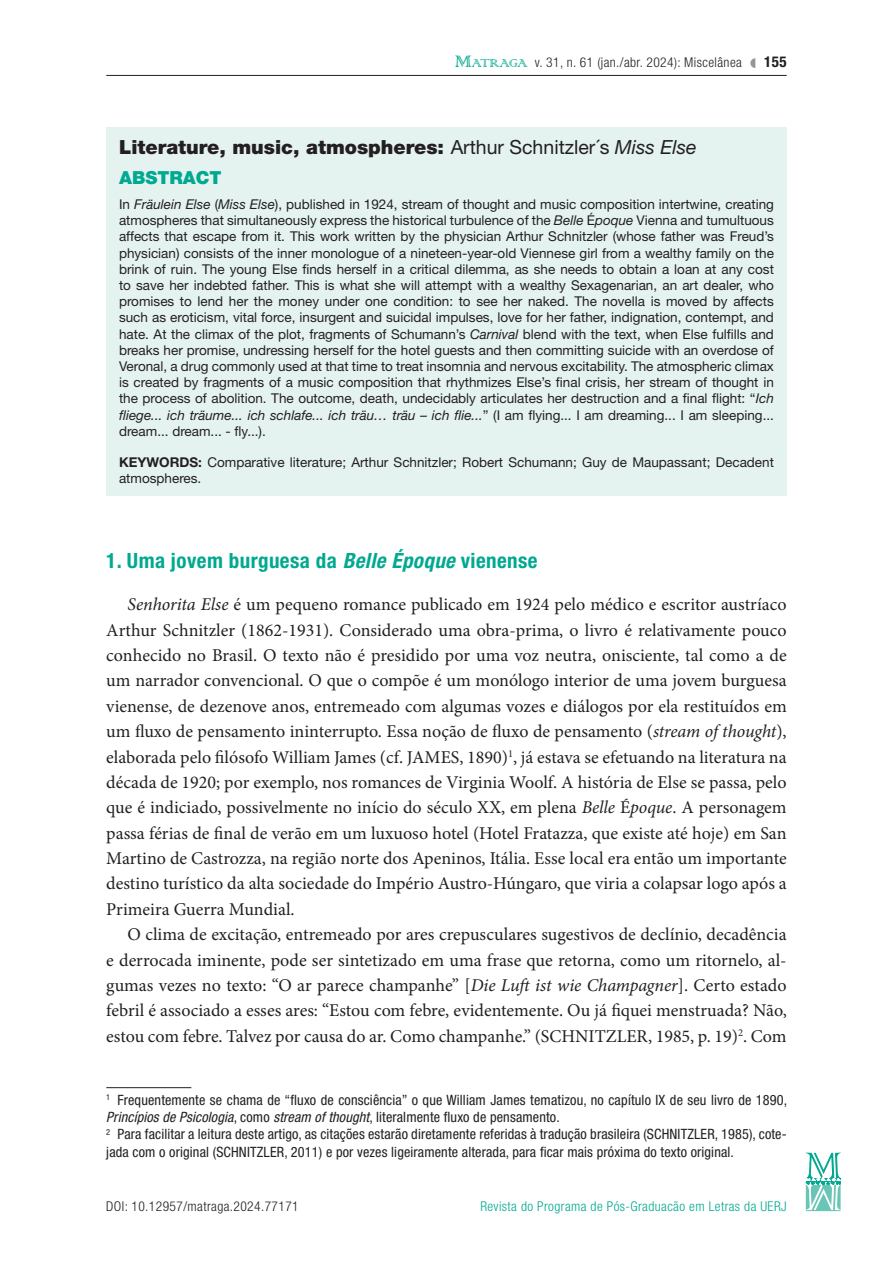
<style>
.page{position:relative;width:893px;height:1263px;background:#fff}
.page>*{position:absolute;margin:0;border:0;box-sizing:border-box;transform-origin:0 0}
.Subtitulo_H1{font:700 condensed 21px "Helvetica Neue LT Std";letter-spacing:.02em;color:#00a990}
.Tit_Abstract___Resumo{font:900 19.5px "Helvetica Neue LT Std";color:#231f20}
.Corpo_do_texto{font:18px/25.3px "Minion Pro";color:#231f20;text-align:justify}
.Retranca_Resumo___Abstract{font:900 18px "Helvetica Neue LT Std";color:#00a990}
.t1{font:700 condensed 15px "Helvetica Neue LT Std";color:#231f20}
.Rodape{font:condensed 14.25px/17.2px "Helvetica Neue LT Std";letter-spacing:.01em;color:#231f20}
.Resumo___Abstract{font:13.5px/16.2px "Helvetica Neue LT Std";color:#231f20;text-align:justify}
.t2{font:300 condensed 13.5px "Helvetica Neue LT Std";letter-spacing:.03em;color:#231f20}
.t3{font:300 condensed 13.5px "Helvetica Neue LT Std";letter-spacing:.03em;color:#00a990}
.t4{font:2.7px "Colonna";letter-spacing:.29em;color:#fff;scale:2 1}
.t5{font:2.7px "Colonna";color:#00a990;scale:2 1}
.s1{font-family:"Colonna";font-weight:400;font-stretch:normal;font-size:22.05px;color:#00a990}
.s2{font-family:"Colonna";font-weight:400;font-stretch:normal;font-size:15.45px;color:#00a990}
.s3{font-weight:400}
.s4{font-weight:400;font-style:italic}
.s5{font-style:italic}
.s6{font-weight:700}
</style>
<div class="page">
<hr style="left:106px;top:75px;width:681px;height:1px;background:#231f20">
<hr style="left:806px;top:1178px;width:35px;height:3px;background:#00a990">
<svg style="left:806px;top:1185px;width:35px;height:26px"></svg>
<svg style="left:806px;top:1152px;width:35px;height:26px"></svg>
<div style="left:106px;top:128px;width:681px;height:368px;background:#e5f3f0"></div>
<hr style="left:106px;top:1087px;width:85px;height:1px;background:#231f20">
<p class="t2" style="left:455px;top:54px;width:289px"><span class="s1">M</span><span class="s2">atraga</span> v. 31, n. 61 (jan./abr. 2024): Miscelânea</p>
<p class="t1" style="left:764px;top:53px;width:24px">155</p>
<p class="Tit_Abstract___Resumo" style="left:119px;top:136px;width:579px">Literature, music, atmospheres: <span class="s3">Arthur Schnitzler´s</span> <span class="s4">Miss Else</span></p>
<p class="Retranca_Resumo___Abstract" style="left:119px;top:167px;width:104px">ABSTRACT</p>
<p class="Resumo___Abstract" style="left:119px;top:196px;width:656px">In <span class="s5">Fräulein Else</span> (<span class="s5">Miss Else</span>), published in 1924, stream of thought and music composition intertwine, creating atmospheres that simultaneously express the historical turbulence of the <span class="s5">Belle</span> É<span class="s5">poque</span> Vienna and tumultuous affects that escape from it. This work written by the physician Arthur Schnitzler (whose father was Freud’s physician) consists of the inner monologue of a nineteen-year-old Viennese girl from a wealthy family on the brink of ruin. The young Else finds herself in a critical dilemma, as she needs to obtain a loan at any cost to save her indebted father. This is what she will attempt with a wealthy Sexagenarian, an art dealer, who promises to lend her the money under one condition: to see her naked. The novella is moved by affects such as eroticism, vital force, insurgent and suicidal impulses, love for her father, indignation, contempt, and hate. At the climax of the plot, fragments of Schumann’s <span class="s5">Carnival</span> blend with the text, when Else fulfills and breaks her promise, undressing herself for the hotel guests and then committing suicide with an overdose of Veronal, a drug commonly used at that time to treat insomnia and nervous excitability. The atmospheric climax is created by fragments of a music composition that rhythmizes Else’s final crisis, her stream of thought in the process of abolition. The outcome, death, undecidably articulates her destruction and a final flight: “<span class="s5">Ich fliege... ich träume... ich schlafe... ich träu… träu – ich flie...</span>” (I am flying... I am dreaming... I am sleeping... dream... dream... - fly...).</p>
<p class="Resumo___Abstract" style="left:119px;top:454px;width:656px"><span class="s6">KEYWORDS:</span> Comparative literature; Arthur Schnitzler; Robert Schumann; Guy de Maupassant; Decadent atmospheres.</p>
<p class="Subtitulo_H1" style="left:106px;top:548px;width:433px">1. Uma jovem burguesa da <span class="s5">Belle Époque</span> vienense</p>
<p class="Corpo_do_texto" style="left:106px;top:592px;width:682px;text-indent:21px"><span class="s5">Senhorita Else</span> é um pequeno romance publicado em 1924 pelo médico e escritor austríaco Arthur Schnitzler (1862-1931). Considerado uma obra-prima, o livro é relativamente pouco conhecido no Brasil. O texto não é presidido por uma voz neutra, onisciente, tal como a de um narrador convencional. O que o compõe é um monólogo interior de uma jovem burguesa vienense, de dezenove anos, entremeado com algumas vozes e diálogos por ela restituídos em um fluxo de pensamento ininterrupto. Essa noção de fluxo de pensamento (<span class="s5">stream of thought</span>), elaborada pelo filósofo William James (cf. JAMES, 1890)<sup>1</sup>, já estava se efetuando na literatura na década de 1920; por exemplo, nos romances de Virginia Woolf. A história de Else se passa, pelo que é indiciado, possivelmente no início do século XX, em plena <span class="s5">Belle</span> É<span class="s5">poque</span>. A personagem passa férias de final de verão em um luxuoso hotel (Hotel Fratazza, que existe até hoje) em San Martino de Castrozza, na região norte dos Apeninos, Itália. Esse local era então um importante destino turístico da alta sociedade do Império Austro-Húngaro, que viria a colapsar logo após a Primeira Guerra Mundial.</p>
<p class="Corpo_do_texto" style="left:106px;top:922px;width:682px;text-indent:21px">O clima de excitação, entremeado por ares crepusculares sugestivos de declínio, decadência e derrocada iminente, pode ser sintetizado em uma frase que retorna, como um ritornelo, al&shy;gumas vezes no texto: “O ar parece champanhe” [<span class="s5">Die Luft ist wie Champagner</span>]. Certo estado febril é associado a esses ares: “Estou com febre, evidentemente. Ou já fiquei menstruada? Não, estou com febre. Talvez por causa do ar. Como champanhe.” (SCHNITZLER, 1985, p. 19)<sup>2</sup>. Com</p>
<p class="Rodape" style="left:106px;top:1091px;width:682px"><sup>1</sup> Frequentemente se chama de “fluxo de consciência” o que William James tematizou, no capítulo IX de seu livro de 1890,<br><span class="s5">Princípios de Psicologia</span>, como <span class="s5">stream of thought</span>, literalmente fluxo de pensamento.</p>
<p class="Rodape" style="left:106px;top:1126px;width:682px"><sup>2</sup> Para facilitar a leitura deste artigo, as citações estarão diretamente referidas à tradução brasileira (SCHNITZLER, 1985), cote&shy;jada com o original (SCHNITZLER, 2011) e por vezes ligeiramente alterada, para ficar mais próxima do texto original.</p>
<p class="t2" style="left:106px;top:1198px;width:194px">DOI: 10.12957/matraga.2024.77171</p>
<p class="t3" style="left:480px;top:1198px;width:308px">Revista do Programa de Pós-Graduacão em Letras da UERJ</p>
<p class="t4" style="left:806px;top:1178px;width:19px">MATRAGA</p>
<p class="t5" style="left:810px;top:1185px;width:3px;rotate:-180deg">A</p>
<p class="t5" style="left:819px;top:1185px;width:6px;rotate:-180deg">A G</p>
<p class="t5" style="left:835px;top:1185px;width:8px;rotate:-180deg">AT R</p>
<p class="t5" style="left:840px;top:1185px;width:4px;rotate:-180deg">M</p>
</div>
